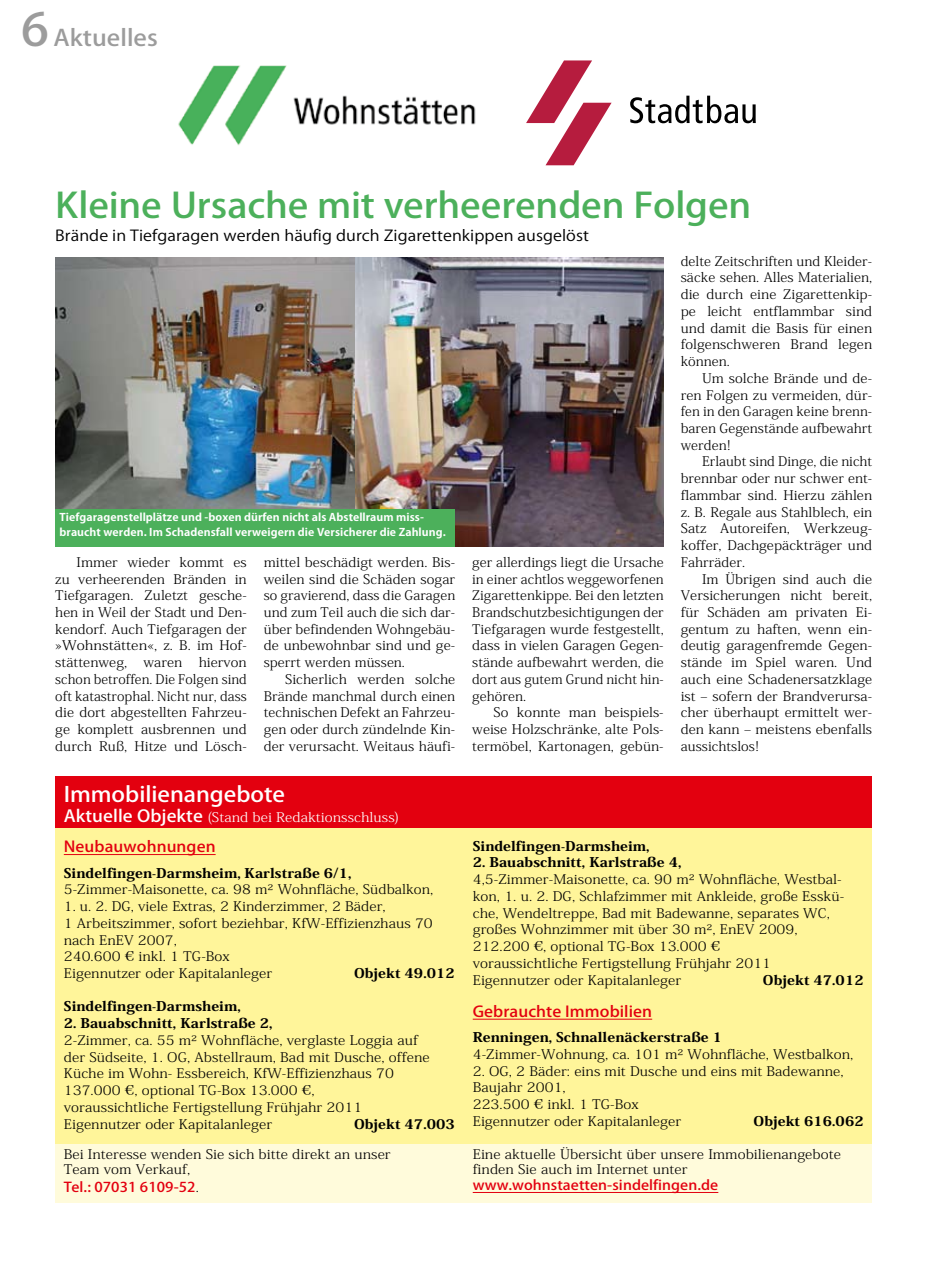
<style>
.page{position:relative;width:936px;height:1276px;background:#fff}
.page>*{position:absolute;margin:0;border:0;box-sizing:border-box;transform-origin:0 0}
.t1{font:500 34.5px "Koz Go Std";letter-spacing:-.005em;color:#4cb05b;scale:1.1 1}
.t2{font:500 22.5px "Koz Go Std";color:#9c9c9c;scale:1.1 1}
.t3{font:500 21px "Koz Go Std";letter-spacing:-.005em;color:#fff;scale:1.1 1}
.t4{font:15px "Koz Go Std";letter-spacing:.005em;color:#000;scale:1.1 1}
.t5{font:500 15px "Koz Go Std";letter-spacing:.005em;color:#e3000f;scale:1.1 1}
.t6{font:500 13.5px "Koz Go Pro";letter-spacing:.005em;color:#e3000f;scale:1.1 1}
.t7{font:300 13.2px/16.6px "Koz Min Std";letter-spacing:.005em;color:#000;text-align:justify;scale:1.07 1}
.t8{font:300 13.2px/16.6px "Koz Min Std";letter-spacing:.005em;color:#000;scale:1.1 1}
.t9{font:300 13.2px/16.6px "Koz Min Std";letter-spacing:.005em;color:#000;text-align:justify;scale:1.05 1}
.t10{font:800 13.2px "Koz Min Std";letter-spacing:.005em;color:#000;scale:1.1 1}
.t11{font:300 13.2px/16.6px "Koz Min Std";letter-spacing:.005em;color:#000;text-align:justify;scale:1.04 1}
.t12{font:300 13.2px/16.6px "Koz Min Std";letter-spacing:.005em;color:#000;scale:1.09 1}
.t13{font:300 13.2px "Koz Min Std";letter-spacing:.005em;color:#fff;scale:1.1 1}
.t14{font:700 10.5px/15px "Koz Go Std";letter-spacing:.005em;color:#fff;scale:1.08 1}
.s1{font-size:45px}
.s2{font-family:"Koz Go Std";font-weight:500;font-size:16.5px}
.s3{font-family:"Hira Min Pro W3";font-weight:400}
.s4{font-family:"Koz Min Std";font-weight:300;font-size:13.2px;color:#000}
</style>
<div class="page">
<div style="left:55px;top:776px;width:817px;height:426px;background:#fff59a"></div>
<div style="left:55px;top:776px;width:817px;height:51px;background:#e3000f"></div>
<img style="left:55px;top:257px;width:301px;height:252px">
<img style="left:356px;top:257px;width:307px;height:289px">
<div style="left:55px;top:509px;width:400px;height:37px;background:#4cb05b"></div>
<div style="left:55px;top:1144px;width:817px;height:58px;background:#fffbdb"></div>
<hr style="left:472px;top:1192px;width:246px;height:1px;background:#e3000f">
<hr style="left:64px;top:854px;width:152px;height:1px;background:#e3000f">
<hr style="left:472px;top:1018px;width:180px;height:1px;background:#e3000f">
<img style="left:178px;top:65px;width:298px;height:81px">
<svg style="left:526px;top:60px;width:85px;height:105px"></svg>
<svg style="left:630px;top:96px;width:125px;height:27px"></svg>
<h2 class="t2" style="left:21px;top:23px;width:126px"><span class="s1">6</span> Aktuelles</h2>
<h1 class="t1" style="left:55px;top:183px;width:634px">Kleine Ursache mit verheerenden Folgen</h1>
<p class="t4" style="left:55px;top:226px;width:486px">Brände in Tiefgaragen werden häufig durch Zigarettenkippen ausgelöst</p>
<p class="t14" style="left:60px;top:511px;width:359px">Tiefgaragenstellplätze und -boxen dürfen nicht als Abstellraum miss&shy;braucht werden. Im Schadensfall verweigern die Versicherer die Zahlung.</p>
<p class="t7" style="left:55px;top:554px;width:180px;text-indent:21px">Immer wieder kommt es zu verheerenden Bränden in Tiefgaragen. Zuletzt gesche&shy;hen in Weil der Stadt und Den&shy;kendorf. Auch Tiefgaragen der »Wohnstätten«, z. B. im Hof&shy;stättenweg, waren hiervon schon betroffen. Die Folgen sind oft katastrophal. Nicht nur, dass die dort abgestellten Fahrzeu&shy;ge komplett ausbrennen und durch Ruß, Hitze und Lösch-</p>
<p class="t7" style="left:264px;top:554px;width:180px">mittel beschädigt werden. Bis&shy;weilen sind die Schäden sogar so gravierend, dass die Garagen und zum Teil auch die sich dar&shy;über befindenden Wohngebäu&shy;de unbewohnbar sind und ge&shy;sperrt werden müssen.</p>
<p class="t7" style="left:264px;top:671px;width:180px;text-indent:21px">Sicherlich werden solche Brände manchmal durch einen technischen Defekt an Fahrzeu&shy;gen oder durch zündelnde Kin&shy;der verursacht. Weitaus häufi-</p>
<h3 class="t3" style="left:64px;top:780px;width:202px">Immobilienangebote</h3>
<p class="t13" style="left:64px;top:808px;width:307px"><span class="s2">Aktuelle Objekte</span> (Stand bei Redaktionsschluss)</p>
<p class="t5" style="left:64px;top:837px;width:139px">Neubauwohnungen</p>
<p class="t10" style="left:64px;top:864px;width:263px">Sindelfingen-Darmsheim, Karlstraße 6/1,</p>
<p class="t8" style="left:64px;top:881px;width:337px">5-Zimmer-Maisonette, ca. 98 m² Wohnfläche, Südbalkon,</p>
<p class="t12" style="left:64px;top:898px;width:340px">1. u. 2. DG, viele Extras, 2 Kinderzimmer, 2 Bäder,<br>1 Arbeitszimmer, sofort beziehbar, KfW-Effizienzhaus 70 nach EnEV 2007,<br>240.600 <span class="s3">€</span> inkl. 1 TG-Box<br>Eigennutzer oder Kapitalanleger</p>
<p class="t10" style="left:354px;top:964px;width:93px">Objekt 49.012</p>
<p class="t10" style="left:64px;top:997px;width:162px">Sindelfingen-Darmsheim,</p>
<p class="t10" style="left:64px;top:1014px;width:191px">2. Bauabschnitt, Karlstraße 2,</p>
<p class="t8" style="left:64px;top:1032px;width:334px">2-Zimmer, ca. 55 m² Wohnfläche, verglaste Loggia auf der Südseite, 1. OG, Abstellraum, Bad mit Dusche, offene Küche im Wohn- Essbereich, KfW-Effizienzhaus 70<br>137.000 <span class="s3">€</span>, optional TG-Box 13.000 <span class="s3">€</span>,<br>voraussichtliche Fertigstellung Frühjahr 2011<br>Eigennutzer oder Kapitalanleger</p>
<p class="t10" style="left:354px;top:1115px;width:93px">Objekt 47.003</p>
<p class="t8" style="left:64px;top:1146px;width:299px;line-height:15.8px">Bei Interesse wenden Sie sich bitte direkt an unser<br>Team vom Verkauf,</p>
<p class="t6" style="left:64px;top:1178px;width:124px">Tel.: 07031 6109-52<span class="s4">.</span></p>
<p class="t9" style="left:472px;top:554px;width:184px">ger allerdings liegt die Ursache in einer achtlos weggeworfenen Zigarettenkippe. Bei den letzten Brandschutzbesichtigungen der Tiefgaragen wurde festgestellt, dass in vielen Garagen Gegen&shy;stände aufbewahrt werden, die dort aus gutem Grund nicht hin&shy;gehören.</p>
<p class="t7" style="left:472px;top:704px;width:180px;text-indent:21px">So konnte man beispiels&shy;weise Holzschränke, alte Pols&shy;termöbel, Kartonagen, gebün-</p>
<p class="t9" style="left:680px;top:253px;width:184px">delte Zeitschriften und Kleider&shy;säcke sehen. Alles Materialien, die durch eine Zigarettenkip&shy;pe leicht entflammbar sind und damit die Basis für einen folgenschweren Brand legen können.</p>
<p class="t7" style="left:680px;top:370px;width:180px;text-indent:21px">Um solche Brände und de&shy;ren Folgen zu vermeiden, dür&shy;fen in den Garagen keine brenn&shy;baren Gegenstände aufbewahrt werden!</p>
<p class="t11" style="left:680px;top:453px;width:185px;text-indent:21px">Erlaubt sind Dinge, die nicht brennbar oder nur schwer ent&shy;flammbar sind. Hierzu zählen z. B. Regale aus Stahlblech, ein Satz Autoreifen, Werkzeug&shy;koffer, Dachgepäckträger und Fahrräder.</p>
<p class="t7" style="left:680px;top:570px;width:180px;text-indent:21px">Im Übrigen sind auch die Versicherungen nicht bereit, für Schäden am privaten Ei&shy;gentum zu haften, wenn ein&shy;deutig garagenfremde Gegen&shy;stände im Spiel waren. Und auch eine Schadenersatzklage ist – sofern der Brandverursa&shy;cher überhaupt ermittelt wer&shy;den kann – meistens ebenfalls aussichtslos!</p>
<p class="t10" style="left:472px;top:837px;width:162px">Sindelfingen-Darmsheim,</p>
<p class="t10" style="left:472px;top:853px;width:191px">2. Bauabschnitt, Karlstraße 4,</p>
<p class="t8" style="left:472px;top:871px;width:339px">4,5-Zimmer-Maisonette, ca. 90 m² Wohnfläche, Westbal&shy;kon, 1. u. 2. DG, Schlafzimmer mit Ankleide, große Esskü&shy;che, Wendeltreppe, Bad mit Badewanne, separates WC, großes Wohnzimmer mit über 30 m², EnEV 2009, 212.200 <span class="s3">€</span>, optional TG-Box 13.000 <span class="s3">€<br></span>voraussichtliche Fertigstellung Frühjahr 2011<br>Eigennutzer oder Kapitalanleger</p>
<p class="t10" style="left:762px;top:971px;width:93px">Objekt 47.012</p>
<p class="t5" style="left:472px;top:1002px;width:165px">Gebrauchte Immobilien</p>
<p class="t10" style="left:472px;top:1028px;width:228px">Renningen, Schnallenäckerstraße 1</p>
<p class="t8" style="left:472px;top:1046px;width:347px">4-Zimmer-Wohnung, ca. 101 m² Wohnfläche, Westbalkon,</p>
<p class="t8" style="left:472px;top:1062px;width:339px">2. OG, 2 Bäder: eins mit Dusche und eins mit Badewanne,<br>Baujahr 2001,<br>223.500 <span class="s3">€</span> inkl. 1 TG-Box<br>Eigennutzer oder Kapitalanleger</p>
<p class="t10" style="left:753px;top:1112px;width:102px">Objekt 616.062</p>
<p class="t8" style="left:472px;top:1146px;width:336px;line-height:15.8px">Eine aktuelle Übersicht über unsere Immobilienangebote finden Sie auch im Internet unter</p>
<p class="t6" style="left:472px;top:1176px;width:225px">www.wohnstaetten-sindelfingen.de</p>
</div>
